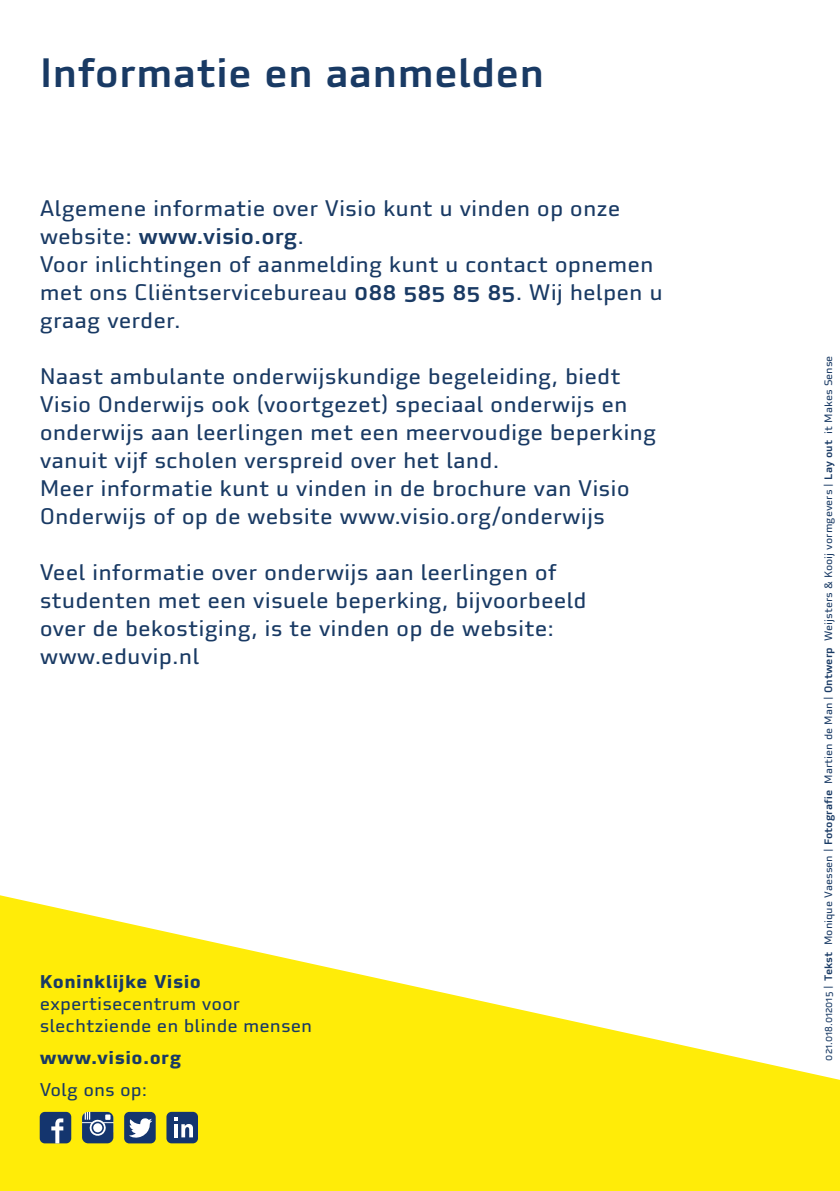
<style>
.page{position:relative;width:840px;height:1191px;background:#fff}
.page>*{position:absolute;margin:0;border:0;box-sizing:border-box;transform-origin:0 0}
.t1{font:500 40px "Utility OT";color:#193a64}
.t2{font:22px/28px "Utility OT";color:#193a64}
.t3{font:18px/22px "Utility OT";color:#193a64}
.t4{font:700 18px/32px "Utility OT";letter-spacing:.025em;color:#193a64}
.t5{font:10.4px "Utility OT";color:#193a64;scale:.9 1}
.s1{font-weight:500}
.s2{font-weight:700}
.s3{font-weight:400}
</style>
<div class="page">
<svg style="left:0;top:895px;width:839px;height:296px;fill:#ffec08"></svg>
<div style="left:124px;top:1111px;width:32px;height:32px;background:#14356e;border-radius:5px"></div>
<div style="left:166px;top:1111px;width:32px;height:32px;background:#14356e;border-radius:5px"></div>
<svg style="left:174px;top:1117px;width:19px;height:20px"></svg>
<div style="left:40px;top:1111px;width:31px;height:32px;background:#14356e;border-radius:5px"></div>
<svg style="left:51px;top:1118px;width:12px;height:25px"></svg>
<svg style="left:129px;top:1118px;width:23px;height:20px"></svg>
<svg style="left:82px;top:1111px;width:31px;height:32px"></svg>
<h2 class="t1" style="left:40px;top:48px;width:506px">Informatie en aanmelden</h2>
<p class="t2" style="left:40px;top:194px;width:624px">Algemene informatie over Visio kunt u vinden op onze website: <span class="s1">www.visio.org</span>.<br>Voor inlichtingen of aanmelding kunt u contact opnemen met ons Cliëntservicebureau <span class="s1">088 585 85 85</span>. Wij helpen u graag verder.</p>
<p class="t2" style="left:40px;top:362px;width:618px">Naast ambulante onderwijskundige begeleiding, biedt Visio Onderwijs ook (voortgezet) speciaal onderwijs en onderwijs aan leerlingen met een meervoudige beperking vanuit vijf scholen verspreid over het land.<br>Meer informatie kunt u vinden in de brochure van Visio Onderwijs of op de website www.visio.org/onderwijs</p>
<p class="t2" style="left:40px;top:558px;width:548px">Veel informatie over onderwijs aan leerlingen of studenten met een visuele beperking, bijvoorbeeld over de bekostiging, is te vinden op de website: www.eduvip.nl</p>
<p class="t3" style="left:40px;top:970px;width:274px"><span class="s2">Koninklijke Visio </span>expertisecentrum voor slechtziende en blinde mensen</p>
<p class="t4" style="left:40px;top:1041px;width:143px">www.visio.org<br><span class="s3">Volg ons op:</span></p>
<p class="t5" style="left:821px;top:1060px;width:785px;rotate:-90deg">021.018.012015 | <span class="s1">Tekst</span> Monique Vaessen | <span class="s1">Fotografie</span> Martien de Man | <span class="s1">Ontwerp</span> Weijsters &amp; Kooij vormgevers | <span class="s1">Lay out</span> it Makes Sense</p>
</div>
